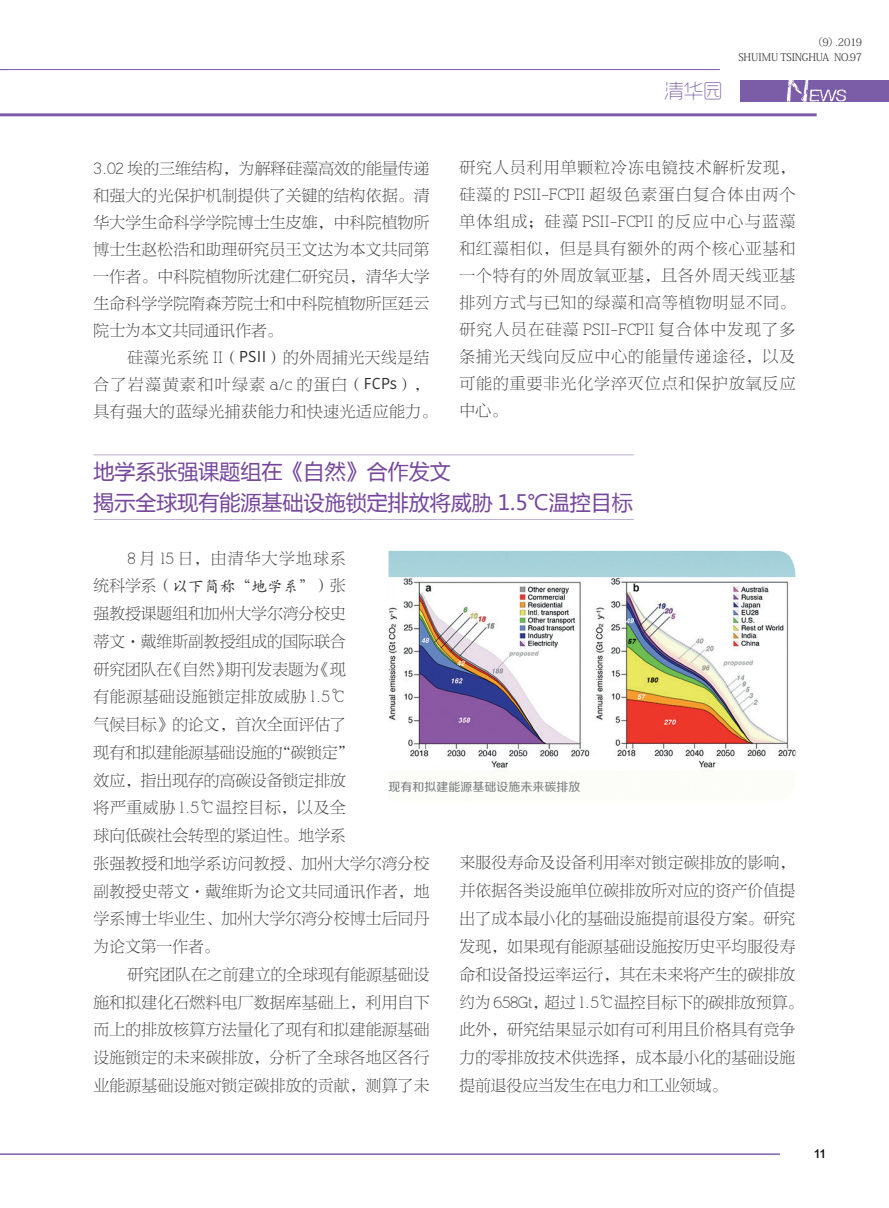
<style>
.page{position:relative;width:889px;height:1208px;background:#fff}
.page>*{position:absolute;margin:0;border:0;box-sizing:border-box;transform-origin:0 0}
.t1{font:21px "Microsoft Ya Hei";color:#76469b}
.t2{font:300 expanded 19.5px "RTWS Yue Go Trial";color:#694c9d}
.正文字体{font:15.75px/27.8px "FZNBSJW GB1 0";letter-spacing:.015em;color:#312f30;text-align:justify}
.正文字体-2{font:15.75px/27px "FZNBSJW GB1 0";letter-spacing:.04em;color:#312f30}
.正文字体-3{font:15.75px/26.8px "FZNBSJW GB1 0";letter-spacing:.085em;color:#312f30;text-align:right}
.图注{font:12px "FZZZHUNHJW GB1 0";color:#808285}
.t3{font:12px "Arial";color:#231f20}
.t4{font:10.5px/15px "Adobe Fangsong Std";letter-spacing:-.03em;color:#312f30;text-align:right}
.s1{font-family:"Kohinoor Bangla"}
.s2{font-family:"H Yc 1 gj"}
</style>
<div class="page">
<div style="left:740px;top:80px;width:149px;height:22px;background:#7a5ca7"></div>
<hr style="left:9px;top:69px;width:711px;height:1px;background:#7a5ca7">
<hr style="left:0;top:113px;width:816px;height:3px;background:#7a5ca7">
<svg style="left:787px;top:80px;width:59px;height:22px"></svg>
<hr style="left:0;top:1153px;width:780px;height:1px;background:#7a5ca7">
<hr style="left:94px;top:519px;width:540px;height:1px;background:#7a5ca7">
<hr style="left:94px;top:454px;width:540px;height:1px;background:#7a5ca7">
<img style="left:388px;top:551px;width:407px;height:217px">
<p class="正文字体" style="left:94px;top:156px;width:337px;line-height:27px">3.02 埃的三维结构，为解释硅藻高效的能量传递和强大的光保护机制提供了关键的结构依据。清华大学生命科学学院博士生皮雄，中科院植物所博士生赵松浩和助理研究员王文达为本文共同第一作者。中科院植物所沈建仁研究员，清华大学生命科学学院隋森芳院士和中科院植物所匡廷云院士为本文共同通讯作者。</p>
<p class="正文字体-2" style="left:94px;top:345px;width:345px;text-indent:34px">硅藻光系统 II（<span class="s1">PSII</span>）的外周捕光天线是结合了岩藻黄素和叶绿素 a/c 的蛋白（<span class="s1">FCPs</span>），具有强大的蓝绿光捕获能力和快速光适应能力。</p>
<p class="t2" style="left:664px;top:82px;width:60px">清华园</p>
<p class="t4" style="left:738px;top:35px;width:125px">（9）.2019<br>SHUIMU TSINGHUA NO.97</p>
<p class="正文字体" style="left:459px;top:154px;width:337px;line-height:27px">研究人员利用单颗粒冷冻电镜技术解析发现，硅藻的 PSII-FCPII 超级色素蛋白复合体由两个单体组成；硅藻 PSII-FCPII 的反应中心与蓝藻和红藻相似，但是具有额外的两个核心亚基和一个特有的外周放氧亚基，且各外周天线亚基排列方式与已知的绿藻和高等植物明显不同。研究人员在硅藻 PSII-FCPII 复合体中发现了多条捕光天线向反应中心的能量传递途径，以及可能的重要非光化学淬灭位点和保护放氧反应中心。</p>
<p class="t1" style="left:94px;top:457px;width:359px">地学系张强课题组在《自然》合作发文</p>
<p class="t1" style="left:94px;top:488px;width:540px">揭示全球现有能源基础设施锁定排放将威胁 1.5℃温控目标</p>
<p class="正文字体-3" style="left:94px;top:545px;width:254px">8 月 15 日，由清华大学地球系<br>统科学系（<span class="s2">以下简称“地学系”</span>）张</p>
<p class="正文字体" style="left:94px;top:600px;width:337px;text-align:left">强教授课题组和加州大学尔湾分校史<br>蒂文·戴维斯副教授组成的国际联合<br>研究团队在《自然》期刊发表题为《现<br>有能源基础设施锁定排放威胁 1.5℃<br>气候目标》的论文，首次全面评估了<br>现有和拟建能源基础设施的“碳锁定”<br>效应，指出现存的高碳设备锁定排放<br>将严重威胁 1.5℃温控目标，以及全<br>球向低碳社会转型的紧迫性。地学系<br>张强教授和地学系访问教授、加州大学尔湾分校副教授史蒂文·戴维斯为论文共同通讯作者，地学系博士毕业生、加州大学尔湾分校博士后同丹为论文第一作者。</p>
<p class="正文字体" style="left:94px;top:961px;width:337px;text-indent:34px">研究团队在之前建立的全球现有能源基础设施和拟建化石燃料电厂数据库基础上，利用自下而上的排放核算方法量化了现有和拟建能源基础设施锁定的未来碳排放，分析了全球各地区各行业能源基础设施对锁定碳排放的贡献，测算了未</p>
<p class="图注" style="left:388px;top:780px;width:193px">现有和拟建能源基础设施未来碳排放</p>
<p class="正文字体" style="left:459px;top:849px;width:345px;text-align:left">来服役寿命及设备利用率对锁定碳排放的影响，并依据各类设施单位碳排放所对应的资产价值提出了成本最小化的基础设施提前退役方案。研究发现，如果现有能源基础设施按历史平均服役寿命和设备投运率运行，其在未来将产生的碳排放约为 658Gt，超过 1.5℃温控目标下的碳排放预算。此外，研究结果显示如有可利用且价格具有竞争力的零排放技术供选择，成本最小化的基础设施提前退役应当发生在电力和工业领域。</p>
<p class="t3" style="left:813px;top:1145px;width:14px">11</p>
</div>
